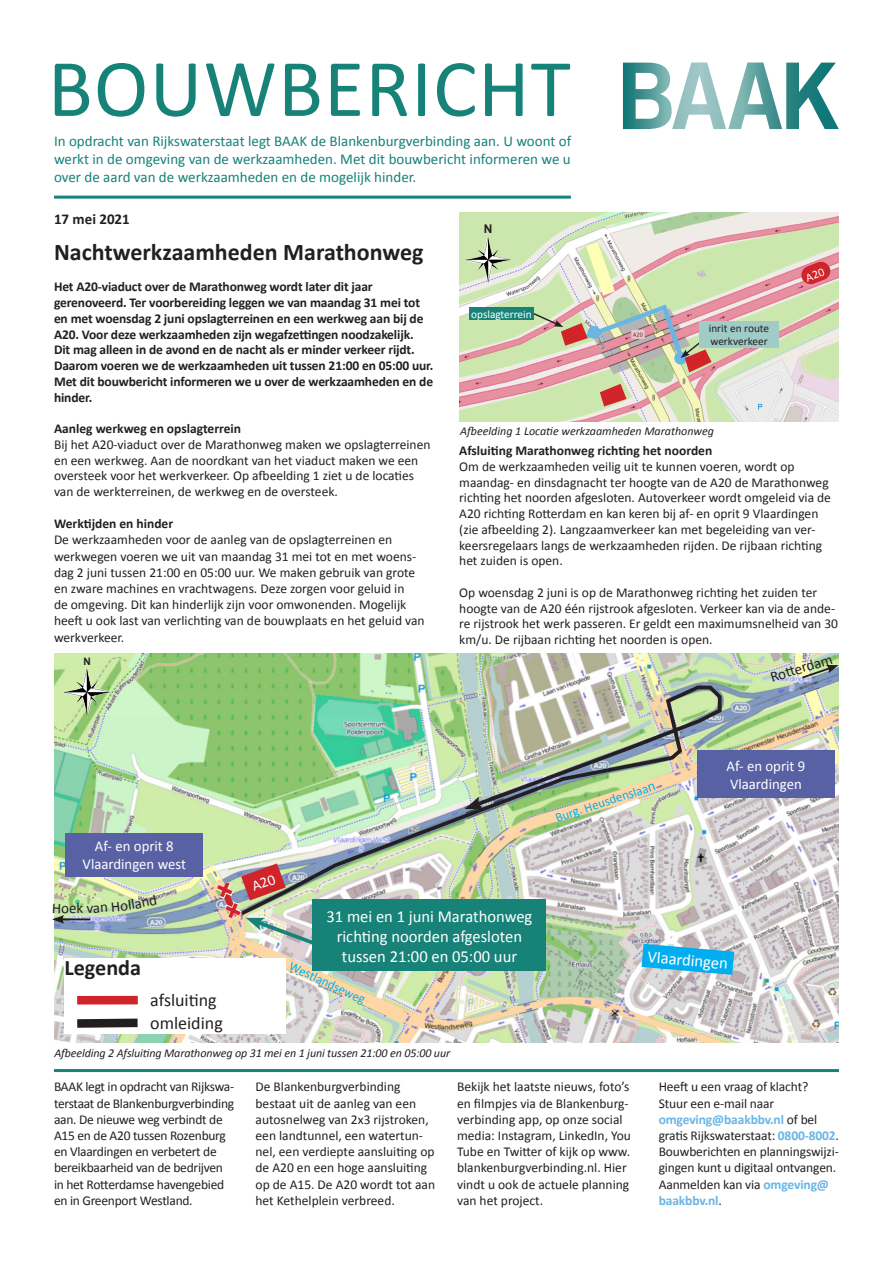
<style>
.page{position:relative;width:893px;height:1263px;background:#fff}
.page>*{position:absolute;margin:0;border:0;box-sizing:border-box;transform-origin:0 0}
.t1{font:82.5px "Calibri";letter-spacing:.015em;color:#168278}
.t2{font:700 24px "Calibri";color:#231f20}
.t3{font:700 22.2px "Calibri";color:#231f20}
.t4{font:18px "Calibri";color:#231f20}
.t5{font:16.8px/20.2px "Calibri";color:#fff;text-align:center}
.t6{font:15px/18px "Calibri";color:#168278;text-align:justify}
.t7{font:15px/18px "Calibri";color:#fff;text-align:center}
.t8{font:700 15px "Calibri";color:#231f20}
.t9{font:15px "Calibri";color:#231f20}
.t10{font:13.5px/16.2px "Calibri";color:#231f20}
.t11{font:700 13.5px/15.8px "Calibri";letter-spacing:-.01em;color:#231f20}
.t12{font:13.5px/16.2px "Calibri";letter-spacing:-.02em;color:#231f20}
.t13{font:13.05px "Calibri";color:#00aeef}
.t14{font:italic 12px "Calibri";letter-spacing:-.01em;color:#231f20}
.t15{font:700 12px "Arial";color:#231f20}
.t16{font:11.25px/13.5px "Calibri";color:#231f20}
.t17{font:11.25px "Calibri";color:#fff}
.t18{font:700 10.2px "Arial";color:#231f20}
.s1{font-size:15px}
.s2{font-weight:700;color:#69b5e4}
</style>
<div class="page">
<svg style="left:623px;top:63px;width:216px;height:66px"></svg>
<hr style="left:54px;top:196px;width:517px;height:3px;background:#168278">
<img style="left:459px;top:213px;width:380px;height:208px">
<div style="left:469px;top:307px;width:65px;height:13px;background:#168278"></div>
<img style="left:465px;top:237px;width:46px;height:47px">
<svg style="left:586px;top:242px;width:29px;height:53px;background:#e9edc2"></svg>
<hr style="left:54px;top:1069px;width:785px;height:3px;background:#168278">
<img style="left:54px;top:654px;width:785px;height:389px">
<svg style="left:641px;top:944px;width:93px;height:31px;background:#38b6e6"></svg>
<div style="left:66px;top:833px;width:137px;height:43px;background:#5861a3"></div>
<div style="left:313px;top:899px;width:233px;height:72px;background:#168278"></div>
<hr style="left:61px;top:918px;width:29px;height:2px;background:#231f20">
<svg style="left:800px;top:665px;width:39px;height:15px"></svg>
<img style="left:237px;top:684px;width:486px;height:234px">
<svg style="left:465px;top:796px;width:19px;height:13px"></svg>
<div style="left:64px;top:958px;width:222px;height:76px;background:#fff"></div>
<div style="left:77px;top:996px;width:61px;height:8px;background:#d1232a"></div>
<svg style="left:77px;top:1018px;width:61px;height:10px"></svg>
<div style="left:697px;top:750px;width:137px;height:48px;background:#5861a3"></div>
<svg style="left:528px;top:302px;width:188px;height:108px;background:#cebca9"></svg>
<div style="left:699px;top:321px;width:79px;height:27px;background:#a0cbc6"></div>
<img style="left:63px;top:668px;width:47px;height:49px">
<svg style="left:800px;top:261px;width:31px;height:24px"></svg>
<svg style="left:52px;top:903px;width:17px;height:21px"></svg>
<svg style="left:77px;top:894px;width:80px;height:19px;background:#c3dda9"></svg>
<img style="left:215px;top:862px;width:192px;height:161px">
<p class="t1" style="left:48px;top:36px;width:524px">BOUWBERICHT</p>
<p class="t6" style="left:54px;top:132px;width:519px">In opdracht van Rijkswaterstaat legt BAAK de Blankenburgverbinding aan. U woont of werkt in de omgeving van de werkzaamheden. Met dit bouwbericht informeren we u over de aard van de werkzaamheden en de mogelijk hinder.</p>
<p class="t8" style="left:54px;top:209px;width:77px">17 mei 2021</p>
<p class="t2" style="left:54px;top:237px;width:371px">Nachtwerkzaamheden Marathonweg</p>
<p class="t11" style="left:54px;top:279px;width:381px">Het A20-viaduct over de Marathonweg wordt later dit jaar gerenoveerd. Ter voorbereiding leggen we van maandag 31 mei tot en met woensdag 2 juni opslagterreinen en een werkweg aan bij de A20. Voor deze werkzaamheden zijn wegafzettingen noodzakelijk.<br>Dit mag alleen in de avond en de nacht als er minder verkeer rijdt.<br>Daarom voeren we de werkzaamheden uit tussen 21:00 en 05:00 uur.<br>Met dit bouwbericht informeren we u over de werkzaamheden en de hinder.</p>
<p class="t11" style="left:54px;top:421px;width:189px">Aanleg werkweg en opslagterrein</p>
<p class="t10" style="left:54px;top:437px;width:378px;line-height:15.8px">Bij het A20-viaduct over de Marathonweg maken we opslagterreinen en een werkweg. Aan de noordkant van het viaduct maken we een oversteek voor het werkverkeer. Op afbeelding 1 ziet u de locaties van de werkterreinen, de werkweg en de oversteek.</p>
<p class="t11" style="left:54px;top:516px;width:121px">Werktijden en hinder</p>
<p class="t10" style="left:54px;top:532px;width:372px">De werkzaamheden voor de aanleg van de opslagterreinen en werkwegen voeren we uit van maandag 31 mei tot en met woens&shy;dag 2 juni tussen 21:00 en 05:00 uur. We maken gebruik van grote en zware machines en vrachtwagens. Deze zorgen voor geluid in<br>de omgeving. Dit kan hinderlijk zijn voor omwonenden. Mogelijk heeft u ook last van verlichting van de bouwplaats en het geluid van werkverkeer.</p>
<p class="t18" style="left:83px;top:655px;width:9px">N</p>
<p class="t15" style="left:484px;top:221px;width:10px">N</p>
<p class="t17" style="left:471px;top:307px;width:62px">opslagterrein</p>
<p class="t16" style="left:709px;top:321px;width:62px">inrit en route werkverkeer</p>
<p class="t14" style="left:460px;top:423px;width:255px">Afbeelding 1 Locatie werkzaamheden Marathonweg</p>
<p class="t11" style="left:459px;top:443px;width:255px">Afsluiting Marathonweg richting het noorden</p>
<p class="t10" style="left:459px;top:459px;width:373px;line-height:15.8px">Om de werkzaamheden veilig uit te kunnen voeren, wordt op maandag- en dinsdagnacht ter hoogte van de A20 de Marathonweg richting het noorden afgesloten. Autoverkeer wordt omgeleid via de A20 richting Rotterdam en kan keren bij af- en oprit 9 Vlaardingen (zie afbeelding 2). Langzaamverkeer kan met begeleiding van ver&shy;keersregelaars langs de werkzaamheden rijden. De rijbaan richting het zuiden is open.</p>
<p class="t10" style="left:459px;top:585px;width:380px;line-height:15.8px">Op woensdag 2 juni is op de Marathonweg richting het zuiden ter hoogte van de A20 één rijstrook afgesloten. Verkeer kan via de ande&shy;re rijstrook het werk passeren. Er geldt een maximumsnelheid van 30 km/u. De rijbaan richting het noorden is open.</p>
<p class="t9" style="left:768px;top:668px;width:66px;rotate:-17deg">Rot erdam</p>
<p class="t7" style="left:83px;top:837px;width:105px">Af- en oprit 8<br>Vlaardingen west</p>
<p class="t13" style="left:553px;top:810px;width:106px;rotate:-18deg">Burg. Heusdenslaa<span class="s1">n</span></p>
<p class="t7" style="left:726px;top:757px;width:80px;text-align:left">Af- en oprit 9<br>Vlaardingen</p>
<p class="t9" style="left:69px;top:899px;width:9px">e</p>
<p class="t3" style="left:64px;top:953px;width:78px">Legenda</p>
<p class="t4" style="left:150px;top:989px;width:68px">afsluiting</p>
<p class="t4" style="left:150px;top:1011px;width:74px">omleiding</p>
<p class="t5" style="left:326px;top:906px;width:207px">31 mei en 1 juni Marathonweg richting noorden afgesloten tussen 21:00 en 05:00 uur</p>
<p class="t13" style="left:294px;top:958px;width:84px;rotate:25deg">Westlandseweg</p>
<p class="t14" style="left:54px;top:1045px;width:397px">Afbeelding 2 Afsluiting Marathonweg op 31 mei en 1 juni tussen 21:00 en 05:00 uur</p>
<p class="t5" style="left:649px;top:946px;width:82px;rotate:5deg">Vlaardingen</p>
<p class="t12" style="left:54px;top:1079px;width:182px">BAAK legt in opdracht van Rijkswa&shy;terstaat de Blankenburgverbinding aan. De nieuwe weg verbindt de<br>A15 en de A20 tussen Rozenburg en Vlaardingen en verbetert de bereikbaarheid van de bedrijven in het Rotterdamse havengebied en in Greenport Westland.</p>
<p class="t10" style="left:256px;top:1079px;width:181px">De Blankenburgverbinding bestaat uit de aanleg van een autosnelweg van 2x3 rijstroken, een landtunnel, een watertun&shy;nel, een verdiepte aansluiting op de A20 en een hoge aansluiting op de A15. De A20 wordt tot aan het Kethelplein verbreed.</p>
<p class="t10" style="left:457px;top:1079px;width:175px">Bekijk het laatste nieuws, foto’s en filmpjes via de Blankenburg&shy;verbinding app, op onze social media: Instagram, LinkedIn, You<br>Tube en Twitter of kijk op www. blankenburgverbinding.nl. Hier vindt u ook de actuele planning van het project.</p>
<p class="t10" style="left:659px;top:1079px;width:182px">Heeft u een vraag of klacht?<br>Stuur een e-mail naar <span class="s2">omgeving@baakbbv.nl</span> of bel gratis Rijkswaterstaat: <span class="s2">0800-8002</span>.<br>Bouwberichten en planningswijzi&shy;gingen kunt u digitaal ontvangen.<br>Aanmelden kan via <span class="s2">omgeving@ baakbbv.nl</span>.</p>
</div>
